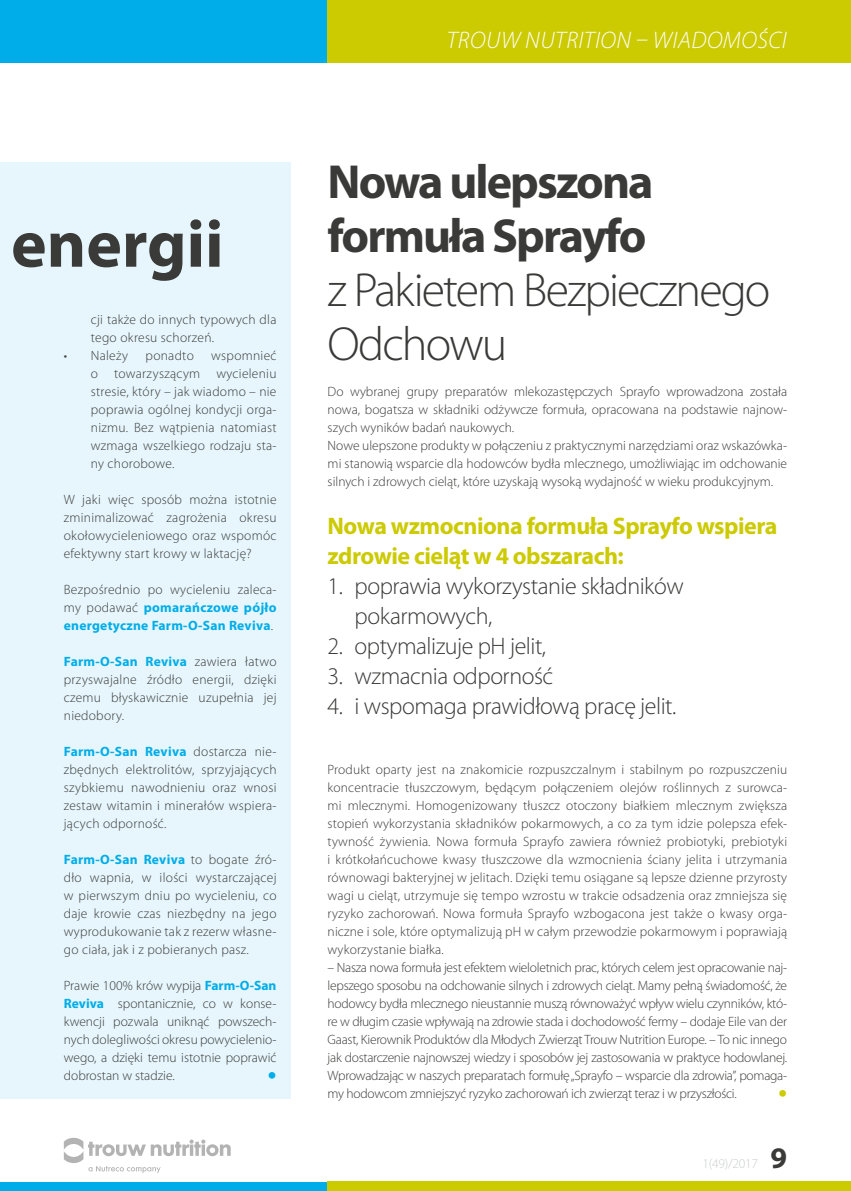
<style>
.page{position:relative;width:851px;height:1191px;background:#fff}
.page>*{position:absolute;margin:0;border:0;box-sizing:border-box;transform-origin:0 0}
.t1{font:700 67.5px "Myriad Pro";color:#3a3a39}
.t2{font:300 48px/54px "Myriad Pro";letter-spacing:-.04em;color:#3a3a39}
.t3{font:700 48px/54px "Myriad Pro";letter-spacing:-.04em;color:#3a3a39}
.t4{font:700 25.5px "Myriad Pro";color:#ccca00}
.t5{font:700 25.5px "Myriad Pro";color:#00ade9}
.t6{font:300 24px/30px "Myriad Pro";letter-spacing:-.02em;color:#3a3a39}
.t7{font:700 24px/30px "Myriad Pro";letter-spacing:-.02em;color:#ccca00}
.t8{font:italic 300 24px "Myriad Pro";letter-spacing:.02em;color:#fff}
.t9{font:300 24px "Myriad Pro";color:#fff}
.t10{font:300 13.5px/18px "Myriad Pro";color:#3a3a39;text-align:justify}
.t11{font:700 13.5px/18px "Myriad Pro";letter-spacing:.02em;color:#00ade9;text-align:justify}
.t12{font:300 13.5px/18px "Myriad Pro";letter-spacing:.02em;color:#3a3a39}
.t13{font:300 13.5px "Myriad Pro";letter-spacing:-.02em;color:#cbcccc}
.s1{font-weight:300;color:#3a3a39}
.s2{font-weight:700;color:#00ade9}
.s3{font-weight:700;font-size:30px;color:#3a3a39}
</style>
<div class="page">
<div style="left:0;top:1181px;width:850px;height:10px;background:#00ade9"></div>
<div style="left:0;top:0;width:850px;height:63px;background:#00ade9"></div>
<svg style="left:64px;top:1137px;width:167px;height:36px"></svg>
<div style="left:0;top:162px;width:291px;height:936px;background:#e6f6fc"></div>
<div style="left:327px;top:1181px;width:523px;height:10px;background:#ccca00"></div>
<div style="left:327px;top:0;width:523px;height:63px;background:#ccca00"></div>
<h1 class="t1" style="left:11px;top:200px;width:214px">energii</h1>
<p class="t12" style="left:91px;top:310px;width:187px">cji także do innych typowych dla tego okresu schorzeń.</p>
<p class="t10" style="left:64px;top:346px;width:66px">• Należy</p>
<p class="t12" style="left:146px;top:346px;width:50px">ponadto</p>
<p class="t10" style="left:91px;top:346px;width:187px;text-indent:120px">wspomnieć o towarzyszącym wycieleniu stresie, który – jak wiadomo – nie poprawia ogólnej kondycji orga&shy;nizmu. Bez wątpienia natomiast wzmaga wszelkiego rodzaju sta&shy;ny chorobowe.</p>
<p class="t10" style="left:64px;top:490px;width:214px">W jaki więc sposób można istotnie zminimalizować zagrożenia okresu okołowycieleniowego oraz wspomóc efektywny start krowy w laktację?</p>
<p class="t11" style="left:64px;top:580px;width:214px"><span class="s1">Bezpośrednio po wycieleniu zaleca&shy;my podawać</span> pomarańczowe pójło energetyczne Farm-O-San Reviva<span class="s1">.</span></p>
<p class="t10" style="left:64px;top:652px;width:214px"><span class="s2">Farm-O-San Reviva</span> zawiera łatwo przyswajalne źródło energii, dzięki czemu błyskawicznie uzupełnia jej niedobory.</p>
<p class="t10" style="left:64px;top:742px;width:214px"><span class="s2">Farm-O-San Reviva</span> dostarcza nie&shy;zbędnych elektrolitów, sprzyjających szybkiemu nawodnieniu oraz wnosi zestaw witamin i minerałów wspiera&shy;jących odporność.</p>
<p class="t10" style="left:64px;top:850px;width:214px"><span class="s2">Farm-O-San Reviva</span> to bogate źró&shy;dło wapnia, w ilości wystarczającej w pierwszym dniu po wycieleniu, co daje krowie czas niezbędny na jego wyprodukowanie tak z rezerw własne&shy;go ciała, jak i z pobieranych pasz.</p>
<p class="t10" style="left:64px;top:976px;width:214px">Prawie 100% krów wypija <span class="s2">Farm-O-San Reviva</span> spontanicznie, co w konse&shy;kwencji pozwala uniknąć powszech&shy;nych dolegliwości okresu powycielenio&shy;wego, a dzięki temu istotnie poprawić dobrostan w stadzie.</p>
<h3 class="t5" style="left:268px;top:1056px;width:10px">•</h3>
<h3 class="t8" style="left:446px;top:26px;width:341px">TROUW NUTRITION – WIADOMOŚCI</h3>
<h3 class="t9" style="left:721px;top:26px;width:67px">bydło</h3>
<h2 class="t3" style="left:327px;top:153px;width:327px">Nowa ulepszona formuła Sprayfo</h2>
<h2 class="t2" style="left:327px;top:263px;width:444px">z Pakietem Bezpiecznego<br>Odchowu</h2>
<p class="t10" style="left:327px;top:382px;width:461px;text-align:left">Do wybranej grupy preparatów mlekozastępczych Sprayfo wprowadzona została nowa, bogatsza w składniki odżywcze formuła, opracowana na podstawie najnow&shy;szych wyników badań naukowych.<br>Nowe ulepszone produkty w połączeniu z praktycznymi narzędziami oraz wskazówka&shy;mi stanowią wsparcie dla hodowców bydła mlecznego, umożliwiając im odchowanie silnych i zdrowych cieląt, które uzyskają wysoką wydajność w wieku produkcyjnym.</p>
<h3 class="t7" style="left:327px;top:510px;width:451px">Nowa wzmocniona formuła Sprayfo wspiera zdrowie cieląt w 4 obszarach:</h3>
<h3 class="t6" style="left:354px;top:571px;width:330px;text-indent:-27px">1. poprawia wykorzystanie składników pokarmowych,</h3>
<h3 class="t6" style="left:327px;top:631px;width:220px">2. optymalizuje pH jelit,</h3>
<h3 class="t6" style="left:327px;top:661px;width:227px">3. wzmacnia odporność</h3>
<h3 class="t6" style="left:327px;top:691px;width:350px">4. i wspomaga prawidłową pracę jelit.</h3>
<p class="t10" style="left:327px;top:760px;width:461px">Produkt oparty jest na znakomicie rozpuszczalnym i stabilnym po rozpuszczeniu koncentracie tłuszczowym, będącym połączeniem olejów roślinnych z surowca&shy;mi mlecznymi. Homogenizowany tłuszcz otoczony białkiem mlecznym zwiększa stopień wykorzystania składników pokarmowych, a co za tym idzie polepsza efek&shy;tywność żywienia. Nowa formuła Sprayfo zawiera również probiotyki, prebiotyki i krótkołańcuchowe kwasy tłuszczowe dla wzmocnienia ściany jelita i utrzymania równowagi bakteryjnej w jelitach. Dzięki temu osiągane są lepsze dzienne przyrosty wagi u cieląt, utrzymuje się tempo wzrostu w trakcie odsadzenia oraz zmniejsza się ryzyko zachorowań. Nowa formuła Sprayfo wzbogacona jest także o kwasy orga&shy;niczne i sole, które optymalizują pH w całym przewodzie pokarmowym i poprawiają wykorzystanie białka.</p>
<p class="t10" style="left:327px;top:958px;width:461px">– Nasza nowa formuła jest efektem wieloletnich prac, których celem jest opracowanie naj&shy;lepszego sposobu na odchowanie silnych i zdrowych cieląt. Mamy pełną świadomość, że hodowcy bydła mlecznego nieustannie muszą równoważyć wpływ wielu czynników, któ&shy;re w długim czasie wpływają na zdrowie stada i dochodowość fermy – dodaje Eile van der Gaast, Kierownik Produktów dla Młodych Zwierząt Trouw Nutrition Europe. – To nic innego jak dostarczenie najnowszej wiedzy i sposobów jej zastosowania w praktyce hodowlanej.<br>Wprowadzając w naszych preparatach formułę „Sprayfo – wsparcie dla zdrowia”, pomaga&shy;my hodowcom zmniejszyć ryzyko zachorowań ich zwierząt teraz i w przyszłości.</p>
<h3 class="t4" style="left:778px;top:1074px;width:10px">•</h3>
<p class="t13" style="left:702px;top:1155px;width:86px">1(49)/2017 <span class="s3">9</span></p>
</div>
